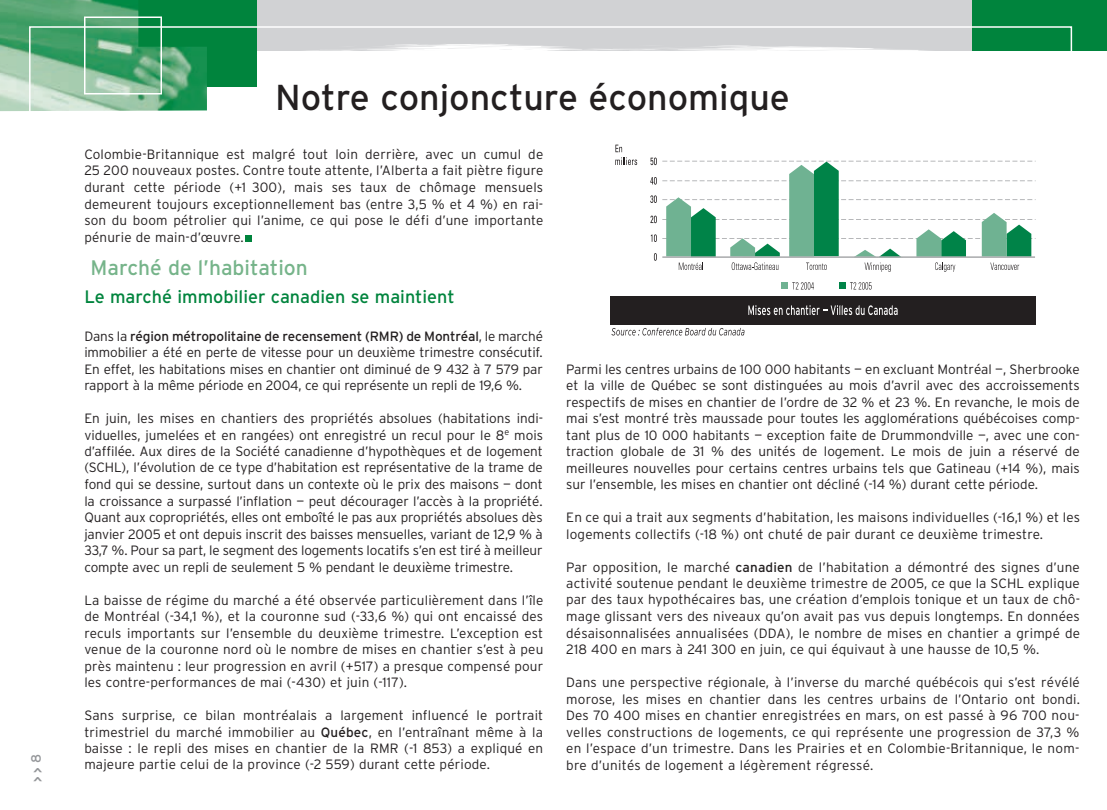
<style>
.page{position:relative;width:1107px;height:810px;background:#fff}
.page>*{position:absolute;margin:0;border:0;box-sizing:border-box;transform-origin:0 0}
.t1{font:36px "Interstate";color:#231f20}
.t2{font:21px "Interstate";color:#76b48a}
.t3{font:18px "Interstate";color:#00843d}
.t4{font:300 13.5px/16.5px "Interstate";letter-spacing:.015em;color:#231f20;text-align:justify}
.t5{font:700 condensed 13.5px "Interstate";color:#939598}
.s1{font-weight:400;font-stretch:normal}
.s2{font-weight:400}
</style>
<div class="page">
<div style="left:256px;top:0;width:716px;height:51px;background:#d1d2d4"></div>
<div style="left:134px;top:0;width:122px;height:87px;background:#00843d"></div>
<div style="left:972px;top:0;width:135px;height:51px;background:#00843d"></div>
<img style="left:0;top:0;width:139px;height:111px">
<div style="left:84px;top:16px;width:78px;height:78px;border:2px solid #fff"></div>
<svg style="left:28px;top:26px;width:1045px;height:85px"></svg>
<svg style="left:257px;top:43px;width:715px;height:14px"></svg>
<div style="left:245px;top:235px;width:7px;height:7px;background:#00843d"></div>
<div style="left:610px;top:296px;width:426px;height:29px;background:#231f20"></div>
<svg style="left:748px;top:305px;width:150px;height:10px"></svg>
<svg style="left:611px;top:328px;width:133px;height:7px"></svg>
<svg style="left:615px;top:145px;width:22px;height:20px"></svg>
<svg style="left:792px;top:282px;width:22px;height:8px"></svg>
<svg style="left:650px;top:158px;width:386px;height:114px"></svg>
<hr style="left:662px;top:256px;width:373px;height:2px;background:#939598">
<div style="left:781px;top:282px;width:7px;height:7px;background:#6fb292"></div>
<svg style="left:850px;top:282px;width:22px;height:8px"></svg>
<div style="left:839px;top:282px;width:7px;height:7px;background:#008348"></div>
<p class="t5" style="left:30px;top:782px;width:29px;rotate:-90deg">&gt; &gt; <span class="s1">8</span></p>
<h1 class="t1" style="left:275px;top:76px;width:516px">Notre conjoncture économique</h1>
<p class="t4" style="left:84px;top:146px;width:461px">Colombie-Britannique est malgré tout loin derrière, avec un cumul de 25 200 nouveaux postes. Contre toute attente, l’Alberta a fait piètre figure durant cette période (+1 300), mais ses taux de chômage mensuels demeurent toujours exceptionnellement bas (entre 3,5 % et 4 %) en rai&shy;son du boom pétrolier qui l’anime, ce qui pose le défi d’une importante pénurie de main-d’œuvre.</p>
<h2 class="t2" style="left:91px;top:255px;width:219px">Marché de l’habitation</h2>
<h3 class="t3" style="left:84px;top:286px;width:372px">Le marché immobilier canadien se maintient</h3>
<p class="t4" style="left:84px;top:328px;width:460px">Dans la <span class="s2">région métropolitaine de recensement (RMR) de Montréal</span>, le marché immobilier a été en perte de vitesse pour un deuxième trimestre consécutif.<br>En effet, les habitations mises en chantier ont diminué de 9 432 à 7 579 par rapport à la même période en 2004, ce qui représente un repli de 19,6 %.</p>
<p class="t4" style="left:84px;top:410px;width:460px">En juin, les mises en chantiers des propriétés absolues (habitations indi&shy;viduelles, jumelées et en rangées) ont enregistré un recul pour le 8<sup>e</sup> mois d’affilée. Aux dires de la Société canadienne d’hypothèques et de logement (SCHL), l’évolution de ce type d’habitation est représentative de la trame de fond qui se dessine, surtout dans un contexte où le prix des maisons — dont la croissance a surpassé l’inflation — peut décourager l’accès à la propriété.<br>Quant aux copropriétés, elles ont emboîté le pas aux propriétés absolues dès janvier 2005 et ont depuis inscrit des baisses mensuelles, variant de 12,9 % à 33,7 %. Pour sa part, le segment des logements locatifs s’en est tiré à meilleur compte avec un repli de seulement 5 % pendant le deuxième trimestre.</p>
<p class="t4" style="left:84px;top:592px;width:461px">La baisse de régime du marché a été observée particulièrement dans l’île de Montréal (-34,1 %), et la couronne sud (-33,6 %) qui ont encaissé des reculs importants sur l’ensemble du deuxième trimestre. L’exception est venue de la couronne nord où le nombre de mises en chantier s’est à peu près maintenu : leur progression en avril (+517) a presque compensé pour les contre-performances de mai (-430) et juin (-117).</p>
<p class="t4" style="left:84px;top:707px;width:460px">Sans surprise, ce bilan montréalais a largement influencé le portrait trimestriel du marché immobilier au <span class="s2">Québec</span>, en l’entraînant même à la baisse : le repli des mises en chantier de la RMR (-1 853) a expliqué en majeure partie celui de la province (-2 559) durant cette période.</p>
<p class="t4" style="left:566px;top:361px;width:515px">Parmi les centres urbains de 100 000 habitants — en excluant Montréal —, Sherbrooke et la ville de Québec se sont distinguées au mois d’avril avec des accroissements respectifs de mises en chantier de l’ordre de 32 % et 23 %. En revanche, le mois de mai s’est montré très maussade pour toutes les agglomérations québécoises comp&shy;tant plus de 10 000 habitants — exception faite de Drummondville —, avec une con&shy;traction globale de 31 % des unités de logement. Le mois de juin a réservé de meilleures nouvelles pour certains centres urbains tels que Gatineau (+14 %), mais sur l’ensemble, les mises en chantier ont décliné (-14 %) durant cette période.</p>
<p class="t4" style="left:566px;top:509px;width:515px">En ce qui a trait aux segments d’habitation, les maisons individuelles (-16,1 %) et les logements collectifs (-18 %) ont chuté de pair durant ce deuxième trimestre.</p>
<p class="t4" style="left:566px;top:559px;width:515px">Par opposition, le marché <span class="s2">canadien</span> de l’habitation a démontré des signes d’une activité soutenue pendant le deuxième trimestre de 2005, ce que la SCHL explique par des taux hypothécaires bas, une création d’emplois tonique et un taux de chô&shy;mage glissant vers des niveaux qu’on avait pas vus depuis longtemps. En données désaisonnalisées annualisées (DDA), le nombre de mises en chantier a grimpé de 218 400 en mars à 241 300 en juin, ce qui équivaut à une hausse de 10,5 %.</p>
<p class="t4" style="left:566px;top:674px;width:515px">Dans une perspective régionale, à l’inverse du marché québécois qui s’est révélé morose, les mises en chantier dans les centres urbains de l’Ontario ont bondi.<br>Des 70 400 mises en chantier enregistrées en mars, on est passé à 96 700 nou&shy;velles constructions de logements, ce qui représente une progression de 37,3 % en l’espace d’un trimestre. Dans les Prairies et en Colombie-Britannique, le nom&shy;bre d’unités de logement a légèrement régressé.</p>
</div>
